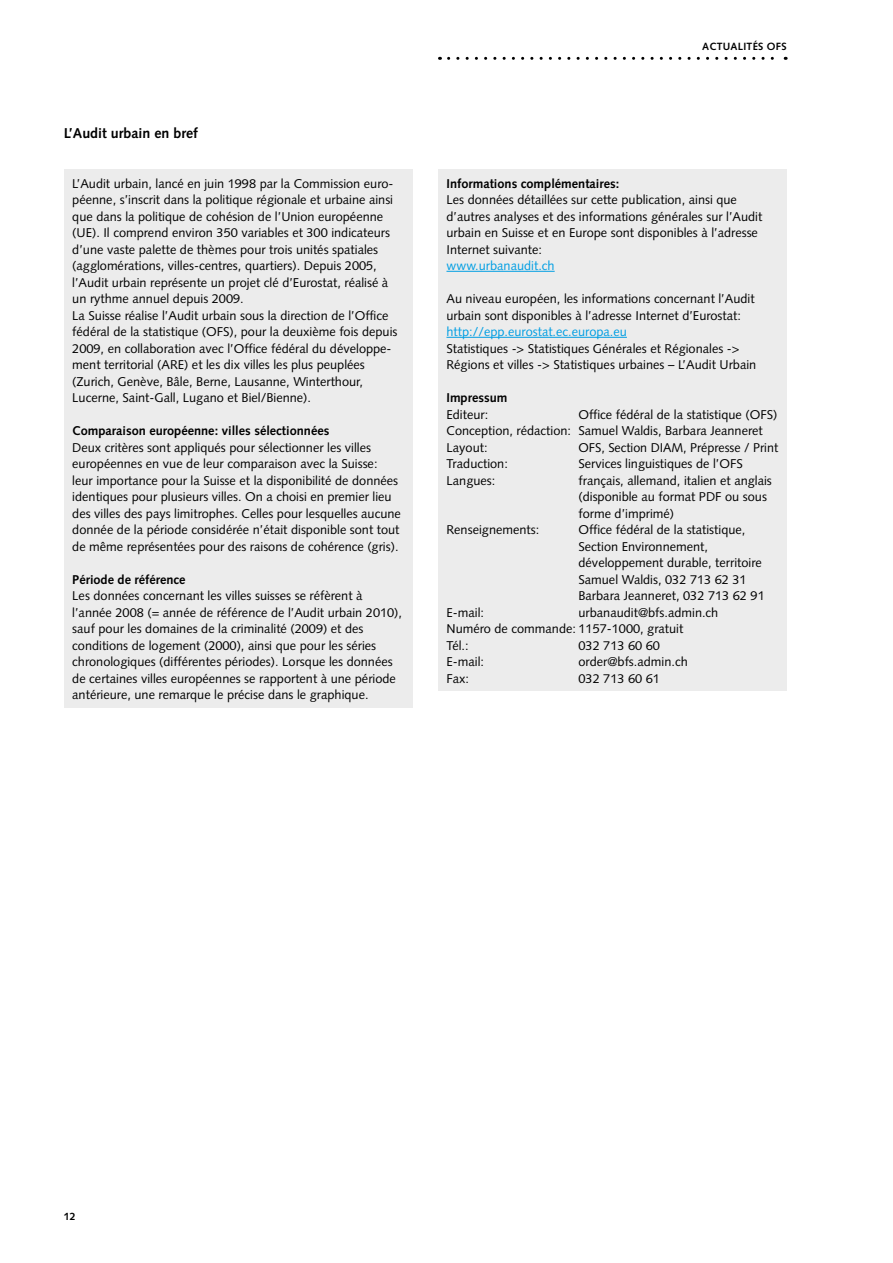
<style>
.page{position:relative;width:893px;height:1263px;background:#fff}
.page>*{position:absolute;margin:0;border:0;box-sizing:border-box;transform-origin:0 0}
.t1{font:700 14.25px "Syntax LT Std";color:#000}
.t2{font:12.75px/16.5px "Syntax LT Std";color:#000}
.t3{font:700 12.75px "Syntax LT Std";color:#000}
.t4{font:12.75px "Syntax LT Std";color:#009ee3}
.t5{font:700 10.5px "Syntax LT Std";letter-spacing:.025em;color:#000}
</style>
<div class="page">
<div style="left:64px;top:169px;width:348px;height:538px;background:#ececec"></div>
<div style="left:438px;top:169px;width:349px;height:522px;background:#ececec"></div>
<hr style="left:446px;top:271px;width:109px;height:1px;background:#009ee3">
<hr style="left:446px;top:337px;width:181px;height:1px;background:#009ee3">
<svg style="left:449px;top:57px;width:337px;height:3px"></svg>
<p class="t1" style="left:64px;top:125px;width:136px">L’Audit urbain en bref</p>
<p class="t2" style="left:72px;top:175px;width:327px">L’Audit urbain, lancé en juin 1998 par la Commission euro&shy;péenne, s’inscrit dans la politique régionale et urbaine ainsi que dans la politique de cohésion de l’Union européenne (UE). Il comprend environ 350 variables et 300 indicateurs d’une vaste palette de thèmes pour trois unités spatiales (agglomérations, villes-centres, quartiers). Depuis 2005, l’Audit urbain représente un projet clé d’Eurostat, réalisé à un rythme annuel depuis 2009.<br>La Suisse réalise l’Audit urbain sous la direction de l’Office fédéral de la statistique (OFS), pour la deuxième fois depuis 2009, en collaboration avec l’Office fédéral du développe&shy;ment territorial (ARE) et les dix villes les plus peuplées (Zurich, Genève, Bâle, Berne, Lausanne, Winterthour, Lucerne, Saint-Gall, Lugano et Biel/Bienne).</p>
<p class="t3" style="left:72px;top:423px;width:259px">Comparaison européenne: villes sélectionnées</p>
<p class="t2" style="left:72px;top:439px;width:330px">Deux critères sont appliqués pour sélectionner les villes européennes en vue de leur comparaison avec la Suisse: leur importance pour la Suisse et la disponibilité de données identiques pour plusieurs villes. On a choisi en premier lieu des villes des pays limitrophes. Celles pour lesquelles aucune donnée de la période considérée n’était disponible sont tout de même représentées pour des raisons de cohérence (gris).</p>
<p class="t3" style="left:72px;top:572px;width:115px">Période de référence</p>
<p class="t2" style="left:72px;top:587px;width:331px">Les données concernant les villes suisses se réfèrent à l’année 2008 (= année de référence de l’Audit urbain 2010), sauf pour les domaines de la criminalité (2009) et des conditions de logement (2000), ainsi que pour les séries chronologiques (différentes périodes). Lorsque les données de certaines villes européennes se rapportent à une période antérieure, une remarque le précise dans le graphique.</p>
<p class="t5" style="left:702px;top:41px;width:86px">actualités ofs</p>
<p class="t3" style="left:446px;top:176px;width:174px">Informations complémentaires:</p>
<p class="t2" style="left:446px;top:191px;width:317px">Les données détaillées sur cette publication, ainsi que d’autres analyses et des informations générales sur l’Audit urbain en Suisse et en Europe sont disponibles à l’adresse Internet suivante:</p>
<p class="t4" style="left:446px;top:258px;width:110px">www.urbanaudit.ch</p>
<p class="t2" style="left:446px;top:290px;width:310px">Au niveau européen, les informations concernant l’Audit urbain sont disponibles à l’adresse Internet d’Eurostat:</p>
<p class="t4" style="left:446px;top:324px;width:182px">http://epp.eurostat.ec.europa.eu</p>
<p class="t2" style="left:446px;top:340px;width:311px">Statistiques -&gt; Statistiques Générales et Régionales -&gt;<br>Régions et villes -&gt; Statistiques urbaines – L’Audit Urbain</p>
<p class="t3" style="left:446px;top:390px;width:62px">Impressum</p>
<p class="t2" style="left:446px;top:406px;width:43px">Editeur:</p>
<p class="t2" style="left:446px;top:406px;width:332px;text-indent:132px">Office fédéral de la statistique (OFS)<br>Conception, rédaction: Samuel Waldis, Barbara Jeanneret<br>Layout:</p>
<p class="t2" style="left:578px;top:439px;width:201px">OFS, Section DIAM, Prépresse / Print</p>
<p class="t2" style="left:446px;top:455px;width:63px">Traduction:</p>
<p class="t2" style="left:578px;top:455px;width:166px">Services linguistiques de l’OFS</p>
<p class="t2" style="left:446px;top:472px;width:50px">Langues:</p>
<p class="t2" style="left:578px;top:472px;width:195px">français, allemand, italien et anglais (disponible au format PDF ou sous forme d’imprimé)</p>
<p class="t2" style="left:446px;top:521px;width:94px">Renseignements:</p>
<p class="t2" style="left:578px;top:521px;width:188px">Office fédéral de la statistique,<br>Section Environnement, développement durable, territoire<br>Samuel Waldis, 032 713 62 31<br>Barbara Jeanneret, 032 713 62 91</p>
<p class="t2" style="left:446px;top:604px;width:39px">E-mail:</p>
<p class="t2" style="left:446px;top:604px;width:273px;text-indent:132px">urbanaudit@bfs.admin.ch<br>Numéro de commande: 1157-1000, gratuit<br>Tél.:</p>
<p class="t2" style="left:578px;top:637px;width:83px">032 713 60 60</p>
<p class="t2" style="left:446px;top:653px;width:39px">E-mail:</p>
<p class="t2" style="left:578px;top:653px;width:111px">order@bfs.admin.ch</p>
<p class="t2" style="left:446px;top:670px;width:24px">Fax:</p>
<p class="t2" style="left:578px;top:670px;width:83px">032 713 60 61</p>
<p class="t5" style="left:64px;top:1210px;width:13px">12</p>
</div>
